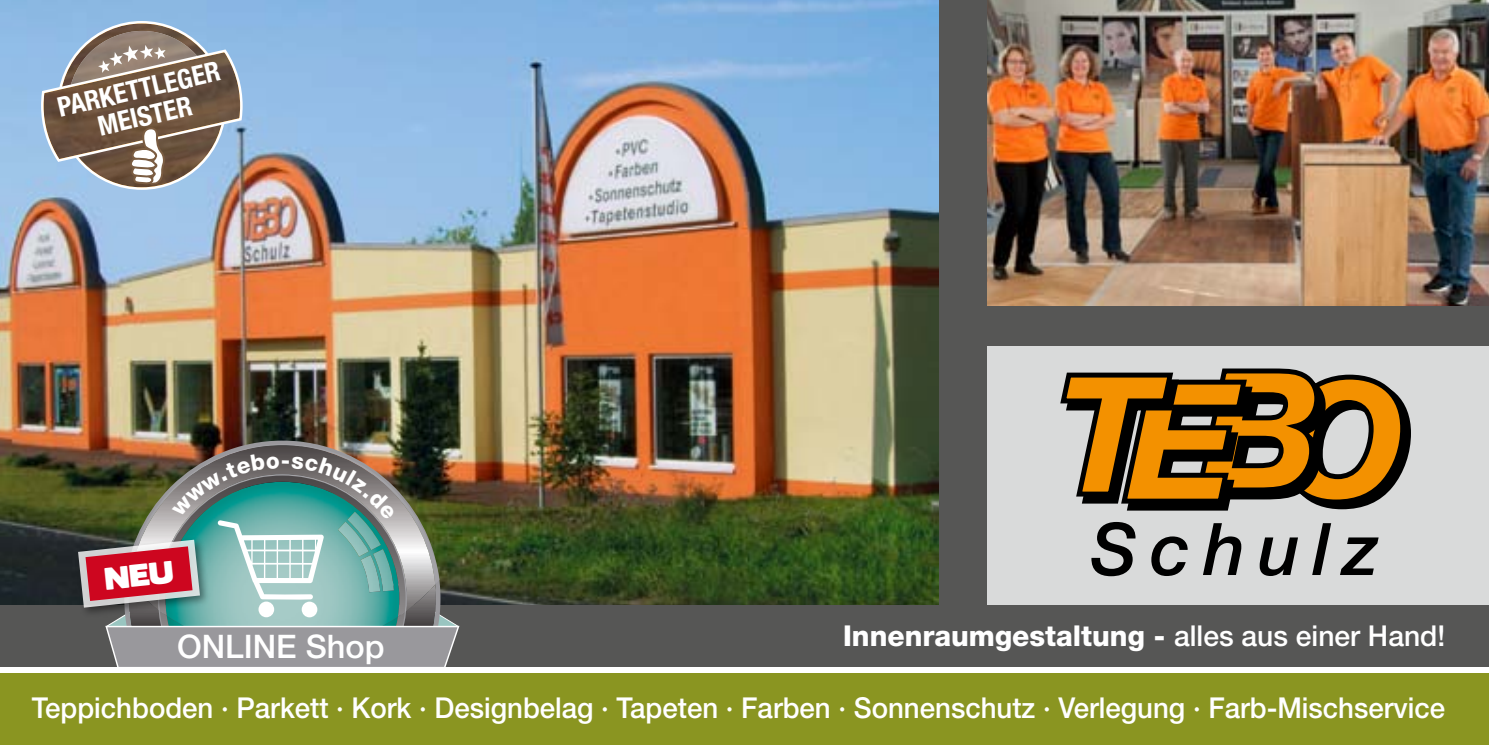
<style>
.page{position:relative;width:1489px;height:745px;background:#fff}
.page>*{position:absolute;margin:0;border:0;box-sizing:border-box;transform-origin:0 0}
.t1{font:italic 500 72.5px "Helvetica Neue LT Std";letter-spacing:.18em;color:#000}
.t2{font:500 32.5px "Helvetica Neue LT Std";color:#fff}
.t3{font:500 28.75px "Helvetica Neue LT Std";color:#fff;scale:.96 1}
.t4{font:800 28.75px "Helvetica Neue LT Std";color:#fff}
.t5{font:700 condensed 27.25px/27.2px "Helvetica Neue";color:#fff;text-align:center}
.s1{font-weight:500}
</style>
<div class="page">
<div style="left:0;top:0;width:1488px;height:744px;background:#565655"></div>
<div style="left:0;top:668px;width:1488px;height:76px;background:#8a9521"></div>
<div style="left:0;top:666px;width:1488px;height:5px;background:#fff"></div>
<div style="left:987px;top:346px;width:501px;height:258px;background:#d9dada"></div>
<img style="left:987px;top:0;width:501px;height:305px">
<svg style="left:1060px;top:368px;width:350px;height:142px"></svg>
<img style="left:0;top:0;width:938px;height:604px">
<img style="left:126px;top:444px;width:313px;height:8px">
<svg style="left:40px;top:7px;width:204px;height:180px"></svg>
<img style="left:78px;top:452px;width:381px;height:214px">
<p class="t5" style="left:55px;top:94px;width:167px;rotate:-13deg">Parkettleger<br>Meister</p>
<h1 class="t1" style="left:1090px;top:506px;width:289px">Schulz</h1>
<p class="t2" style="left:177px;top:627px;width:209px">ONLINE Shop</p>
<p class="t4" style="left:843px;top:618px;width:603px">Innenraumgestaltung - <span class="s1">alles aus einer Hand!</span></p>
<p class="t3" style="left:32px;top:689px;width:1473px">Teppichboden · Parkett · Kork · Designbelag · Tapeten · Farben · Sonnenschutz · Verlegung · Farb-Mischservice</p>
</div>
